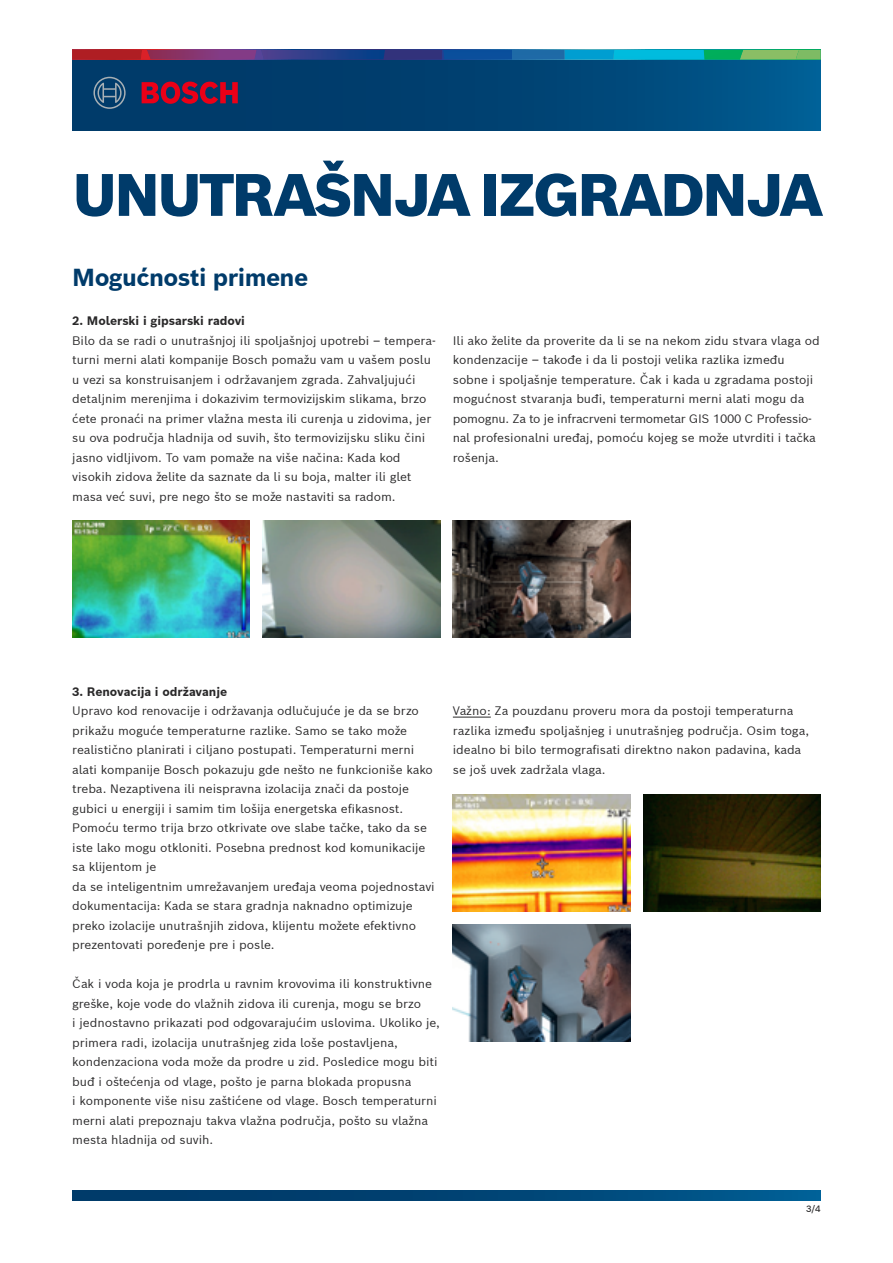
<style>
.page{position:relative;width:893px;height:1263px;background:#fff}
.page>*{position:absolute;margin:0;border:0;box-sizing:border-box;transform-origin:0 0}
.t1{font:900 58.5px "Bosch Sans";letter-spacing:-.05em;color:#003b6a}
.t2{font:700 24px "Bosch Sans";letter-spacing:-.025em;color:#003b6a}
.t3{font:12px/19.5px "Bosch Sans";letter-spacing:-.005em;color:#292829}
.t4{font:700 12px "Bosch Sans";letter-spacing:-.005em;color:#292829}
.t5{font:500 9px "Bosch Sans";color:#292829}
</style>
<div class="page">
<img style="left:72px;top:520px;width:178px;height:117px">
<img style="left:263px;top:520px;width:177px;height:117px">
<img style="left:453px;top:795px;width:177px;height:117px">
<img style="left:643px;top:795px;width:178px;height:117px">
<svg style="left:72px;top:59px;width:749px;height:71px;background:#014576"></svg>
<svg style="left:72px;top:50px;width:749px;height:9px;background:#416687"></svg>
<svg style="left:142px;top:82px;width:96px;height:22px;background:#891839"></svg>
<svg style="left:93px;top:77px;width:33px;height:32px"></svg>
<svg style="left:72px;top:1191px;width:749px;height:9px;background:#004677"></svg>
<hr style="left:453px;top:717px;width:38px;height:1px;background:#292829">
<img style="left:453px;top:520px;width:177px;height:117px">
<img style="left:453px;top:924px;width:177px;height:117px">
<h1 class="t1" style="left:72px;top:156px;width:752px">UNUTRAŠNJA IZGRADNJA</h1>
<h2 class="t2" style="left:72px;top:261px;width:237px">Mogućnosti primene</h2>
<p class="t4" style="left:72px;top:313px;width:174px">2. Molerski i gipsarski radovi</p>
<p class="t3" style="left:72px;top:330px;width:365px">Bilo da se radi o unutrašnjoj ili spoljašnjoj upotrebi – tempera&shy;turni merni alati kompanije Bosch pomažu vam u vašem poslu u vezi sa konstruisanjem i održavanjem zgrada. Zahvaljujući detaljnim merenjima i dokazivim termovizijskim slikama, brzo ćete pronaći na primer vlažna mesta ili curenja u zidovima, jer su ova područja hladnija od suvih, što termovizijsku sliku čini jasno vidljivom. To vam pomaže na više načina: Kada kod visokih zidova želite da saznate da li su boja, malter ili glet masa već suvi, pre nego što se može nastaviti sa radom.</p>
<p class="t3" style="left:453px;top:330px;width:368px">Ili ako želite da proverite da li se na nekom zidu stvara vlaga od kondenzacije – takođe i da li postoji velika razlika između sobne i spoljašnje temperature. Čak i kada u zgradama postoji mogućnost stvaranja buđi, temperaturni merni alati mogu da pomognu. Za to je infracrveni termometar GIS 1000 C Professio&shy;nal profesionalni uređaj, pomoću kojeg se može utvrditi i tačka rošenja.</p>
<p class="t4" style="left:72px;top:683px;width:156px">3. Renovacija i održavanje</p>
<p class="t3" style="left:72px;top:701px;width:364px">Upravo kod renovacije i održavanja odlučujuće je da se brzo prikažu moguće temperaturne razlike. Samo se tako može realistično planirati i ciljano postupati. Temperaturni merni alati kompanije Bosch pokazuju gde nešto ne funkcioniše kako treba. Nezaptivena ili neispravna izolacija znači da postoje gubici u energiji i samim tim lošija energetska efikasnost.<br>Pomoću termo trija brzo otkrivate ove slabe tačke, tako da se iste lako mogu otkloniti. Posebna prednost kod komunikacije sa klijentom je<br>da se inteligentnim umrežavanjem uređaja veoma pojednostavi dokumentacija: Kada se stara gradnja naknadno optimizuje preko izolacije unutrašnjih zidova, klijentu možete efektivno prezentovati poređenje pre i posle.</p>
<p class="t3" style="left:72px;top:974px;width:369px">Čak i voda koja je prodrla u ravnim krovovima ili konstruktivne greške, koje vode do vlažnih zidova ili curenja, mogu se brzo<br>i jednostavno prikazati pod odgovarajućim uslovima. Ukoliko je, primera radi, izolacija unutrašnjeg zida loše postavljena, kondenzaciona voda može da prodre u zid. Posledice mogu biti buđ i oštećenja od vlage, pošto je parna blokada propusna<br>i komponente više nisu zaštićene od vlage. Bosch temperaturni merni alati prepoznaju takva vlažna područja, pošto su vlažna mesta hladnija od suvih.</p>
<p class="t3" style="left:453px;top:701px;width:358px">Važno: Za pouzdanu proveru mora da postoji temperaturna razlika između spoljašnjeg i unutrašnjeg područja. Osim toga, idealno bi bilo termografisati direktno nakon padavina, kada se još uvek zadržala vlaga.</p>
<p class="t5" style="left:806px;top:1202px;width:16px">3/4</p>
</div>
